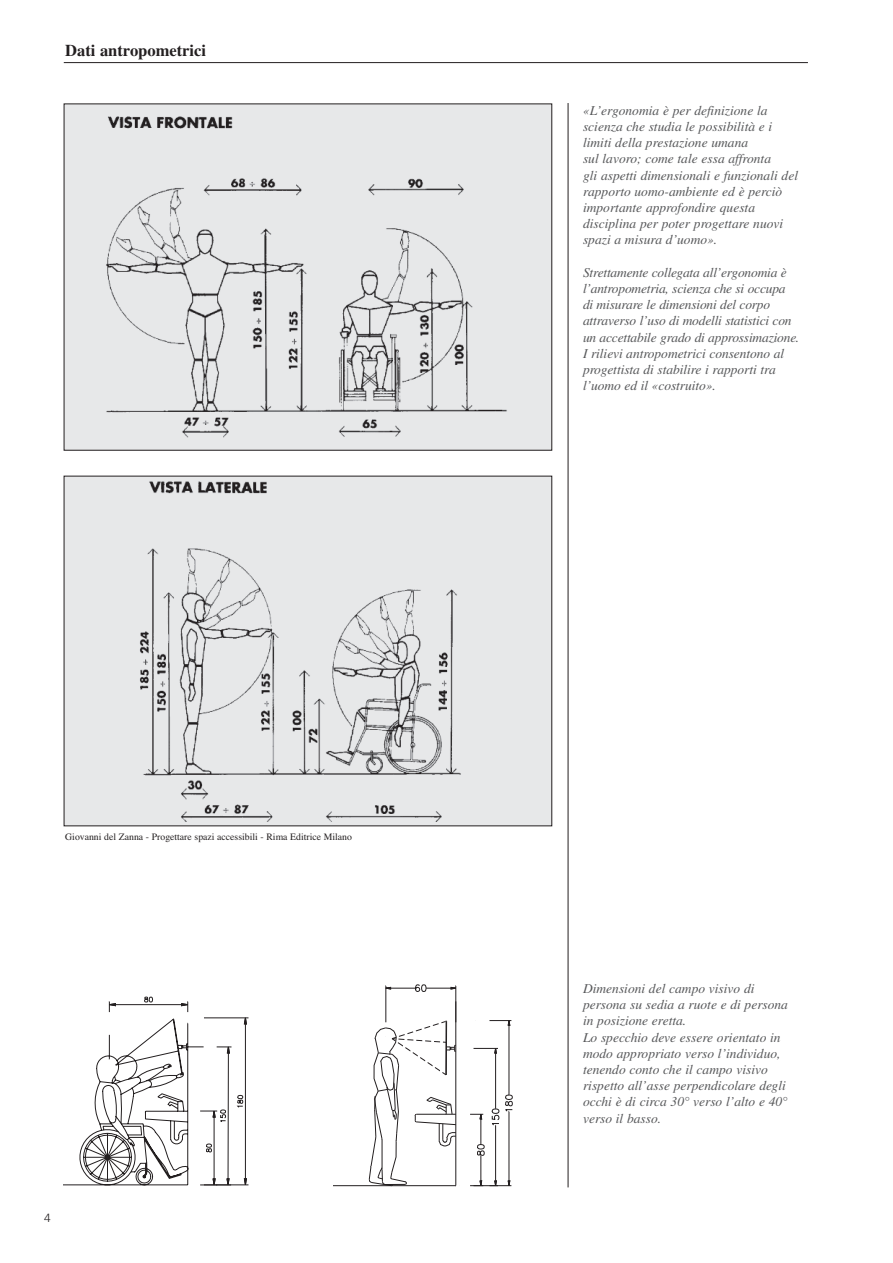
<style>
.page{position:relative;width:893px;height:1263px;background:#fff}
.page>*{position:absolute;margin:0;border:0;box-sizing:border-box;transform-origin:0 0}
.t1{font:700 16.5px "Times";color:#231f20}
.t2{font:italic 13.5px/16.2px "Times";color:#57585a}
.t3{font:300 12px "Univers";color:#231f20}
.t4{font:9.75px "Times";color:#231f20}
</style>
<div class="page">
<div style="left:64px;top:104px;width:488px;height:346px;background:#e7e8e9"></div>
<img style="left:106px;top:116px;width:401px;height:322px">
<div style="left:64px;top:476px;width:488px;height:350px;background:#e7e8e9"></div>
<img style="left:140px;top:481px;width:321px;height:341px">
<hr style="left:568px;top:103px;width:1px;height:1084px;background:#231f20">
<svg style="left:64px;top:997px;width:185px;height:188px"></svg>
<hr style="left:333px;top:1185px;width:123px;height:1px;background:#231f20">
<hr style="left:509px;top:1025px;width:1px;height:70px;background:#231f20">
<svg style="left:489px;top:1020px;width:22px;height:6px"></svg>
<hr style="left:495px;top:1053px;width:1px;height:56px;background:#231f20">
<svg style="left:470px;top:1094px;width:43px;height:93px"></svg>
<svg style="left:473px;top:1047px;width:25px;height:7px"></svg>
<svg style="left:369px;top:984px;width:88px;height:202px"></svg>
<hr style="left:64px;top:62px;width:744px;height:1px;background:#231f20">
<p class="t1" style="left:65px;top:44px;width:142px">Dati antropometrici</p>
<p class="t4" style="left:65px;top:830px;width:288px">Giovanni del Zanna - Progettare spazi accessibili - Rima Editrice Milano</p>
<p class="t3" style="left:44px;top:1213px;width:8px">4</p>
<p class="t2" style="left:583px;top:104px;width:217px">«L’ergonomia è per definizione la scienza che studia le possibilità e i limiti della prestazione umana<br>sul lavoro; come tale essa affronta<br>gli aspetti dimensionali e funzionali del rapporto uomo-ambiente ed è perciò importante approfondire questa disciplina per poter progettare nuovi spazi a misura d’uomo».</p>
<p class="t2" style="left:583px;top:266px;width:218px">Strettamente collegata all’ergonomia è l’antropometria, scienza che si occupa di misurare le dimensioni del corpo attraverso l’uso di modelli statistici con un accettabile grado di approssimazione.<br>I rilievi antropometrici consentono al progettista di stabilire i rapporti tra l’uomo ed il «costruito».</p>
<p class="t2" style="left:583px;top:982px;width:206px">Dimensioni del campo visivo di persona su sedia a ruote e di persona in posizione eretta.<br>Lo specchio deve essere orientato in modo appropriato verso l’individuo, tenendo conto che il campo visivo rispetto all’asse perpendicolare degli occhi è di circa 30° verso l’alto e 40° verso il basso.</p>
</div>
